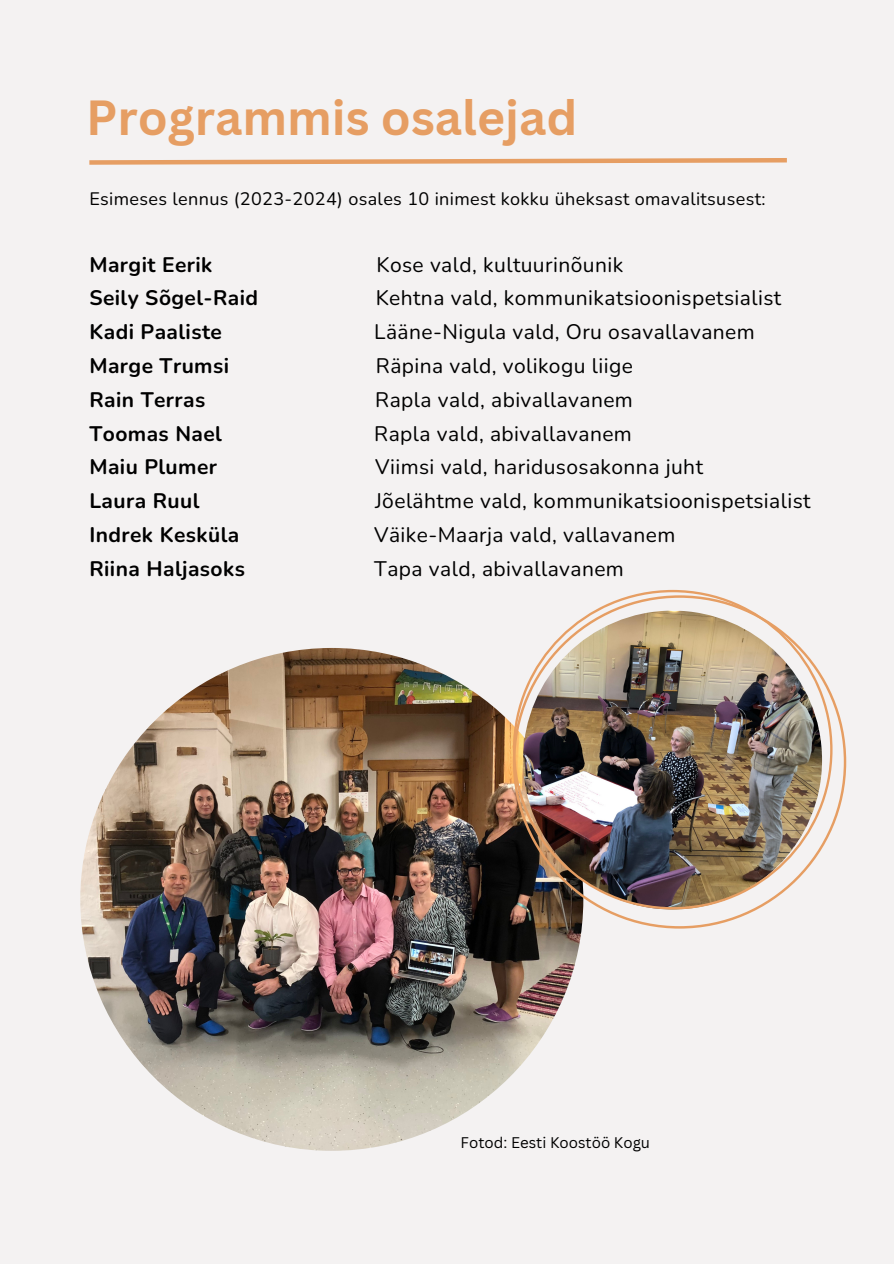
<style>
.page{position:relative;width:894px;height:1264px;background:#fff}
.page>*{position:absolute;margin:0;border:0;box-sizing:border-box;transform-origin:0 0}
.t1{font:700 48px "Canva Sans";color:#e69e63}
.t2{font:21px "Nunito";letter-spacing:.02em;color:#000}
.t3{font:700 21px "Nunito";letter-spacing:.02em;color:#000}
.t4{font:18px "Nunito";letter-spacing:.02em;color:#000}
.t5{font:15px "Canva Sans";color:#000}
</style>
<div class="page">
<div style="left:0;top:0;width:893px;height:1263px;background:#f4f2f2"></div>
<img style="left:80px;top:648px;width:503px;height:502px;border-radius:50%">
<svg style="left:512px;top:695px;width:333px;height:233px"></svg>
<img style="left:512px;top:590px;width:320px;height:319px">
<svg style="left:89px;top:158px;width:698px;height:7px"></svg>
<h1 class="t1" style="left:86px;top:84px;width:492px">Programmis osalejad</h1>
<p class="t4" style="left:89px;top:187px;width:677px">Esimeses lennus (2023-2024) osales 10 inimest kokku üheksast omavalitsusest:</p>
<p class="t3" style="left:89px;top:250px;width:125px">Margit Eerik</p>
<p class="t2" style="left:376px;top:250px;width:248px">Kose vald, kultuurinõunik</p>
<p class="t3" style="left:89px;top:284px;width:170px">Seily Sõgel-Raid</p>
<p class="t2" style="left:375px;top:284px;width:407px">Kehtna vald, kommunikatsioonispetsialist</p>
<p class="t3" style="left:89px;top:318px;width:134px">Kadi Paaliste</p>
<p class="t2" style="left:374px;top:318px;width:382px">Lääne-Nigula vald, Oru osavallavanem</p>
<p class="t3" style="left:89px;top:352px;width:141px">Marge Trumsi</p>
<p class="t2" style="left:376px;top:352px;width:258px">Räpina vald, volikogu liige</p>
<p class="t3" style="left:89px;top:385px;width:117px">Rain Terras</p>
<p class="t2" style="left:375px;top:385px;width:259px">Rapla vald, abivallavanem</p>
<p class="t3" style="left:89px;top:419px;width:134px">Toomas Nael</p>
<p class="t2" style="left:374px;top:419px;width:259px">Rapla vald, abivallavanem</p>
<p class="t3" style="left:89px;top:453px;width:129px">Maiu Plumer</p>
<p class="t2" style="left:375px;top:453px;width:329px">Viimsi vald, haridusosakonna juht</p>
<p class="t3" style="left:89px;top:487px;width:112px">Laura Ruul</p>
<p class="t2" style="left:375px;top:487px;width:437px">Jõelähtme vald, kommunikatsioonispetsialist</p>
<p class="t3" style="left:89px;top:520px;width:151px">Indrek Kesküla</p>
<p class="t2" style="left:374px;top:520px;width:303px">Väike-Maarja vald, vallavanem</p>
<p class="t3" style="left:89px;top:554px;width:157px">Riina Haljasoks</p>
<p class="t2" style="left:374px;top:554px;width:251px">Tapa vald, abivallavanem</p>
<p class="t5" style="left:460px;top:1131px;width:191px">Fotod: Eesti Koostöö Kogu</p>
</div>
